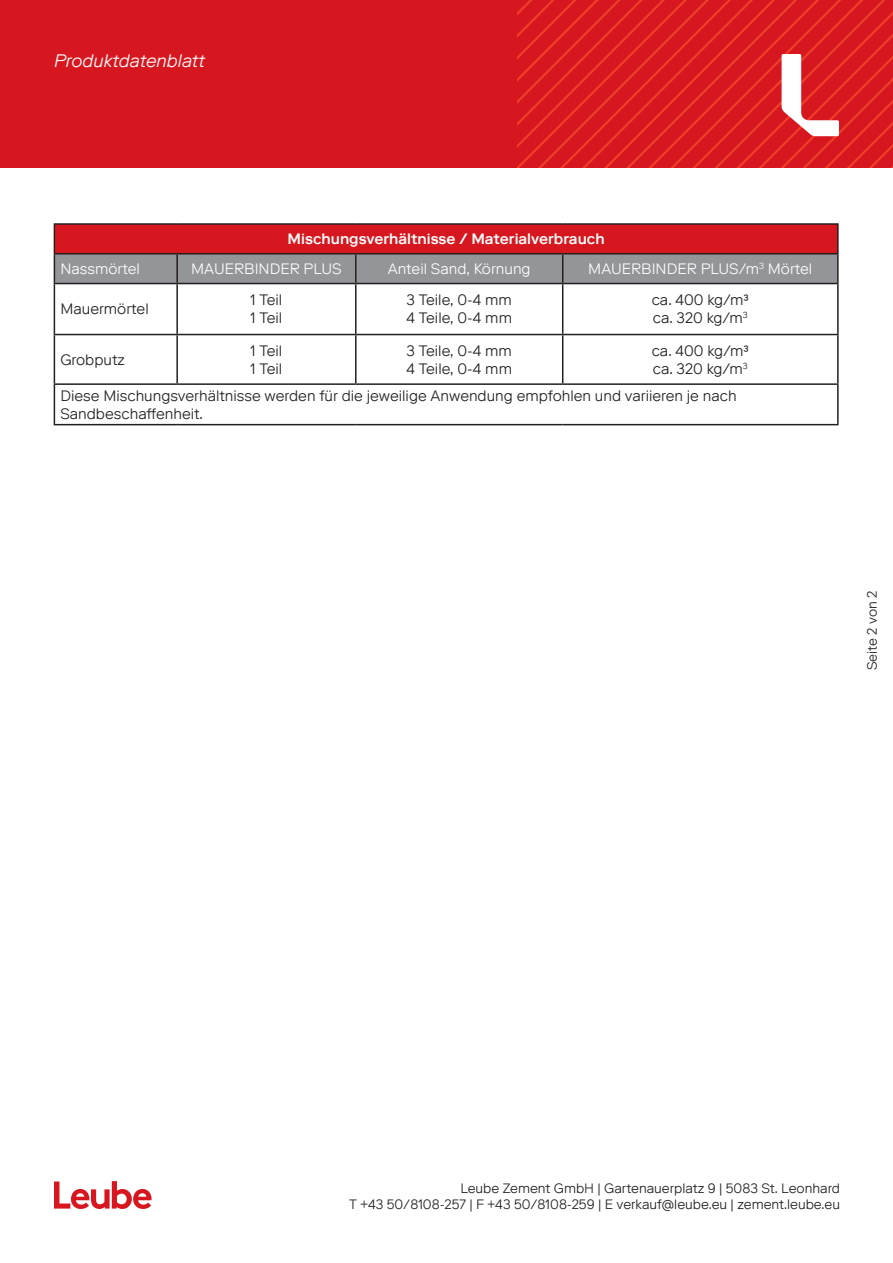
<style>
.page{position:relative;width:893px;height:1263px;background:#fff}
.page>*{position:absolute;margin:0;border:0;box-sizing:border-box;transform-origin:0 0}
.t1{font:italic 300 18px "Riforma LLTT";color:#fff}
.t2{font:300 15px/18px "Riforma LLTT";color:#231f20}
.t3{font:300 15px "Riforma LLTT";color:#fff}
.t4{font:500 15px "Riforma LLTT";color:#fff}
.t5{font:300 13.5px "Riforma LLTT";color:#231f20}
</style>
<div class="page">
<div style="left:0;top:0;width:893px;height:167px;background:#d7171f"></div>
<svg style="left:518px;top:0;width:375px;height:167px"></svg>
<svg style="left:54px;top:1181px;width:98px;height:28px"></svg>
<hr style="left:54px;top:223px;width:123px;height:2px;background:#231f20">
<hr style="left:177px;top:223px;width:179px;height:2px;background:#231f20">
<hr style="left:356px;top:223px;width:207px;height:2px;background:#231f20">
<hr style="left:563px;top:223px;width:276px;height:2px;background:#231f20">
<hr style="left:837px;top:225px;width:2px;height:28px;background:#231f20">
<hr style="left:563px;top:253px;width:276px;height:1px;background:#231f20">
<svg style="left:54px;top:225px;width:784px;height:58px;background:#af5459"></svg>
<hr style="left:837px;top:254px;width:2px;height:29px;background:#231f20">
<hr style="left:54px;top:283px;width:123px;height:1px;background:#231f20">
<hr style="left:54px;top:284px;width:1px;height:50px;background:#231f20">
<hr style="left:177px;top:283px;width:179px;height:1px;background:#231f20">
<hr style="left:176px;top:284px;width:2px;height:50px;background:#231f20">
<hr style="left:356px;top:283px;width:207px;height:1px;background:#231f20">
<hr style="left:355px;top:284px;width:1px;height:50px;background:#231f20">
<hr style="left:563px;top:283px;width:276px;height:1px;background:#231f20">
<hr style="left:562px;top:284px;width:1px;height:50px;background:#231f20">
<hr style="left:837px;top:284px;width:2px;height:50px;background:#231f20">
<hr style="left:54px;top:334px;width:123px;height:1px;background:#231f20">
<hr style="left:54px;top:335px;width:1px;height:48px;background:#231f20">
<hr style="left:177px;top:334px;width:179px;height:1px;background:#231f20">
<hr style="left:176px;top:335px;width:2px;height:48px;background:#231f20">
<hr style="left:356px;top:334px;width:207px;height:1px;background:#231f20">
<hr style="left:355px;top:335px;width:1px;height:48px;background:#231f20">
<hr style="left:563px;top:334px;width:276px;height:1px;background:#231f20">
<hr style="left:562px;top:335px;width:1px;height:48px;background:#231f20">
<hr style="left:837px;top:335px;width:2px;height:48px;background:#231f20">
<hr style="left:54px;top:383px;width:123px;height:2px;background:#231f20">
<hr style="left:54px;top:385px;width:1px;height:39px;background:#231f20">
<hr style="left:177px;top:383px;width:179px;height:2px;background:#231f20">
<hr style="left:356px;top:383px;width:207px;height:2px;background:#231f20">
<hr style="left:563px;top:383px;width:276px;height:2px;background:#231f20">
<hr style="left:837px;top:385px;width:2px;height:39px;background:#231f20">
<hr style="left:54px;top:424px;width:123px;height:1px;background:#231f20">
<hr style="left:177px;top:424px;width:179px;height:1px;background:#231f20">
<hr style="left:356px;top:424px;width:207px;height:1px;background:#231f20">
<hr style="left:563px;top:424px;width:276px;height:1px;background:#231f20">
<p class="t1" style="left:54px;top:50px;width:152px">Produktdatenblatt</p>
<p class="t4" style="left:288px;top:229px;width:318px">Mischungsverhältnisse / Materialverbrauch</p>
<p class="t3" style="left:60px;top:259px;width:81px">Nassmörtel</p>
<p class="t3" style="left:191px;top:259px;width:152px">MAUERBINDER PLUS</p>
<p class="t3" style="left:388px;top:259px;width:144px">Anteil Sand, Körnung</p>
<p class="t3" style="left:588px;top:259px;width:226px">MAUERBINDER PLUS/m<sup>3</sup> Mörtel</p>
<p class="t2" style="left:60px;top:300px;width:90px">Mauermörtel</p>
<p class="t2" style="left:251px;top:291px;width:33px">1 Teil<br>1 Teil</p>
<p class="t2" style="left:406px;top:291px;width:107px">3 Teile, 0-4 mm<br>4 Teile, 0-4 mm</p>
<p class="t2" style="left:652px;top:291px;width:99px">ca. 400 kg/m3 ca. 320 kg/m<sup>3</sup></p>
<p class="t2" style="left:60px;top:350px;width:66px">Grobputz</p>
<p class="t2" style="left:251px;top:341px;width:33px">1 Teil<br>1 Teil</p>
<p class="t2" style="left:406px;top:341px;width:107px">3 Teile, 0-4 mm<br>4 Teile, 0-4 mm</p>
<p class="t2" style="left:652px;top:341px;width:99px">ca. 400 kg/m3 ca. 320 kg/m<sup>3</sup></p>
<p class="t2" style="left:60px;top:386px;width:678px">Diese Mischungsverhältnisse werden für die jeweilige Anwendung empfohlen und variieren je nach<br>Sandbeschaffenheit.</p>
<p class="t5" style="left:864px;top:670px;width:81px;rotate:-90deg">Seite 2 von 2</p>
<p class="t5" style="left:460px;top:1179px;width:381px">Leube Zement GmbH | Gartenauerplatz 9 | 5083 St. Leonhard</p>
<p class="t5" style="left:349px;top:1196px;width:492px">T +43 50/8108-257 | F +43 50/8108-259 | E verkauf@leube.eu | zement.leube.eu</p>
</div>
